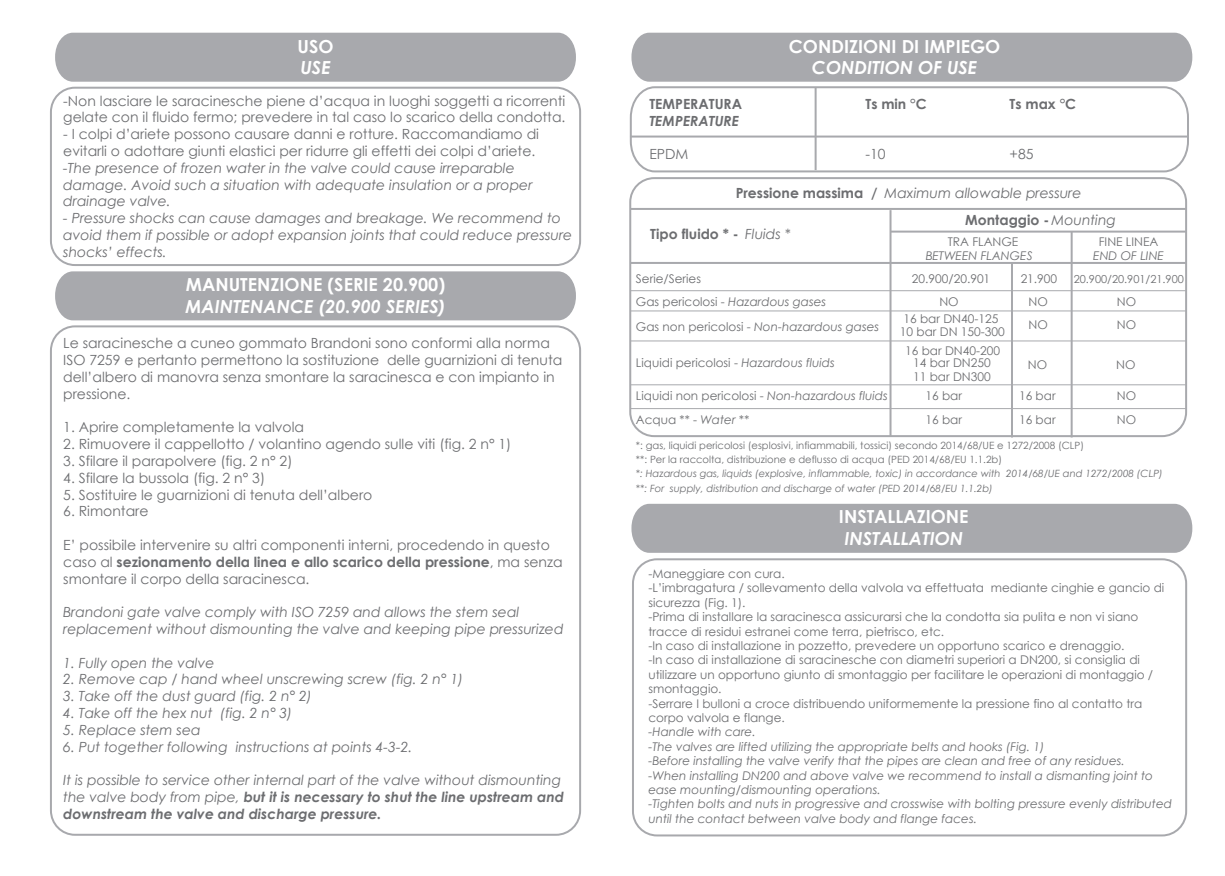
<style>
.page{position:relative;width:1225px;height:876px;background:#fff}
.page>*{position:absolute;margin:0;border:0;box-sizing:border-box;transform-origin:0 0}
.t1{font:700 18px "Century Gothic";color:#fff}
.t2{font:italic 700 18px "Century Gothic";color:#fff}
.t3{font:14px/16.8px "Century Gothic";color:#6c6d70}
.t4{font:italic 14px/16.8px "Century Gothic";color:#6c6d70}
.t5{font:700 14px "Century Gothic";color:#6c6d70}
.t6{font:italic 700 14px "Century Gothic";color:#6c6d70}
.t7{font:12px/14.4px "Century Gothic";color:#6c6d70}
.t8{font:italic 12px/14.4px "Century Gothic";color:#6c6d70}
.t9{font:11px "Century Gothic";color:#6c6d70}
.t10{font:italic 10px/14.6px "Century Gothic";color:#6c6d70}
.t11{font:10px/14.6px "Century Gothic";color:#6c6d70}
.s1{font-weight:700}
.s2{font-weight:700;font-style:normal}
.s3{font-weight:400;font-style:italic}
.s4{font-style:italic}
.s5{font-style:normal}
</style>
<div class="page">
<hr style="left:889px;top:210px;width:2px;height:227px;background:#a8a9ad">
<hr style="left:1011px;top:263px;width:2px;height:174px;background:#a8a9ad">
<hr style="left:1070px;top:232px;width:2px;height:205px;background:#a8a9ad">
<hr style="left:630px;top:208px;width:555px;height:2px;background:#a8a9ad">
<hr style="left:890px;top:231px;width:295px;height:2px;background:#a8a9ad">
<hr style="left:630px;top:262px;width:555px;height:2px;background:#a8a9ad">
<hr style="left:630px;top:310px;width:555px;height:1px;background:#a8a9ad">
<hr style="left:630px;top:290px;width:555px;height:1px;background:#a8a9ad">
<hr style="left:630px;top:340px;width:555px;height:1px;background:#a8a9ad">
<hr style="left:630px;top:384px;width:555px;height:1px;background:#a8a9ad">
<hr style="left:630px;top:408px;width:555px;height:1px;background:#a8a9ad">
<div style="left:629px;top:177px;width:558px;height:260px;border:2px solid #a8a9ad;border-radius:24px"></div>
<div style="left:631px;top:33px;width:561px;height:49px;background:#a8a9ad"></div>
<div style="left:631px;top:504px;width:561px;height:49px;background:#a8a9ad"></div>
<svg style="left:629px;top:86px;width:560px;height:87px"></svg>
<hr style="left:630px;top:136px;width:557px;height:2px;background:#a8a9ad">
<hr style="left:814px;top:87px;width:2px;height:83px;background:#a8a9ad">
<div style="left:632px;top:558px;width:555px;height:278px;border:2px solid #a8a9ad;border-radius:24px"></div>
<div style="left:55px;top:271px;width:521px;height:49px;background:#a8a9ad"></div>
<div style="left:50px;top:325px;width:531px;height:511px;border:2px solid #a8a9ad;border-radius:24px"></div>
<div style="left:55px;top:33px;width:521px;height:49px;background:#a8a9ad"></div>
<div style="left:50px;top:87px;width:531px;height:179px;border:2px solid #a8a9ad;border-radius:24px"></div>
<h1 class="t1" style="left:297px;top:35px;width:37px">USO</h1>
<h1 class="t2" style="left:300px;top:56px;width:32px">USE</h1>
<p class="t3" style="left:63px;top:92px;width:504px">-Non lasciare le saracinesche piene d’acqua in luoghi soggetti a ricorrenti gelate con il fluido fermo; prevedere in tal caso lo scarico della condotta.</p>
<p class="t3" style="left:63px;top:126px;width:477px">- I colpi d’ariete possono causare danni e rotture. Raccomandiamo di evitarli o adottare giunti elastici per ridurre gli effetti dei colpi d’ariete.</p>
<p class="t4" style="left:63px;top:159px;width:471px">-The presence of frozen water in the valve could cause irreparable damage. Avoid such a situation with adequate insulation or a proper drainage valve.</p>
<p class="t4" style="left:63px;top:210px;width:510px">- Pressure shocks can cause damages and breakage. We recommend to avoid them if possible or adopt expansion joints that could reduce pressure shocks’ effects.</p>
<h1 class="t1" style="left:186px;top:273px;width:261px">MANUTENZIONE (SERIE 20.900)</h1>
<h1 class="t2" style="left:185px;top:295px;width:262px">MAINTENANCE (20.900 SERIES)</h1>
<p class="t3" style="left:63px;top:335px;width:500px">Le saracinesche a cuneo gommato Brandoni sono conformi alla norma ISO 7259 e pertanto permettono la sostituzione delle guarnizioni di tenuta dell’albero di manovra senza smontare la saracinesca e con impianto in pressione.</p>
<p class="t3" style="left:63px;top:419px;width:242px">1. Aprire completamente la valvola</p>
<p class="t3" style="left:63px;top:435px;width:450px">2. Rimuovere il cappellotto / volantino agendo sulle viti (fig. 2 n° 1)</p>
<p class="t3" style="left:63px;top:452px;width:231px">3. Sfilare il parapolvere (fig. 2 n° 2)</p>
<p class="t3" style="left:63px;top:469px;width:203px">4. Sfilare la bussola (fig. 2 n° 3)</p>
<p class="t3" style="left:63px;top:486px;width:310px">5. Sostituire le guarnizioni di tenuta dell’albero</p>
<p class="t3" style="left:63px;top:503px;width:87px">6. Rimontare</p>
<p class="t3" style="left:63px;top:536px;width:501px">E’ possibile intervenire su altri componenti interni, procedendo in questo caso al <span class="s1">sezionamento della linea e allo scarico della pressione</span>, ma senza smontare il corpo della saracinesca.</p>
<p class="t4" style="left:63px;top:603px;width:502px">Brandoni gate valve comply with ISO 7259 and allows the stem seal replacement without dismounting the valve and keeping pipe pressurized</p>
<p class="t4" style="left:63px;top:654px;width:153px">1. Fully open the valve</p>
<p class="t4" style="left:63px;top:671px;width:401px">2. Remove cap / hand wheel unscrewing screw (fig. 2 n° 1)</p>
<p class="t4" style="left:63px;top:687px;width:250px">3. Take off the dust guard (fig. 2 n° 2)</p>
<p class="t4" style="left:63px;top:704px;width:231px">4. Take off the hex nut (fig. 2 n° 3)</p>
<p class="t4" style="left:63px;top:721px;width:139px">5. Replace stem sea</p>
<p class="t4" style="left:63px;top:738px;width:350px">6. Put together following instructions at points 4-3-2.</p>
<p class="t4" style="left:63px;top:771px;width:502px">It is possible to service other internal part of the valve without dismounting the valve body from pipe, <span class="s1">but it is necessary to shut the line upstream and downstream the valve and discharge pressure.</span></p>
<h1 class="t1" style="left:789px;top:35px;width:213px">CONDIZIONI DI IMPIEGO</h1>
<h1 class="t2" style="left:812px;top:56px;width:167px">CONDITION OF USE</h1>
<p class="t5" style="left:649px;top:95px;width:94px">TEMPERATURA</p>
<p class="t5" style="left:865px;top:95px;width:63px">Ts min °C</p>
<p class="t5" style="left:1009px;top:95px;width:68px">Ts max °C</p>
<p class="t6" style="left:649px;top:111px;width:91px">TEMPERATURE</p>
<p class="t3" style="left:649px;top:146px;width:41px">EPDM</p>
<p class="t3" style="left:865px;top:146px;width:22px">-10</p>
<p class="t3" style="left:1009px;top:146px;width:25px">+85</p>
<p class="t4" style="left:735px;top:184px;width:347px"><span class="s2">Pressione massima /</span> Maximum allowable pressure</p>
<p class="t5" style="left:650px;top:225px;width:142px">Tipo fluido * - <span class="s3">Fluids *</span></p>
<p class="t7" style="left:636px;top:271px;width:67px">Serie/Series</p>
<p class="t5" style="left:965px;top:211px;width:152px">Montaggio - <span class="s3">Mounting</span></p>
<p class="t7" style="left:947px;top:234px;width:72px">TRA FLANGE</p>
<p class="t8" style="left:925px;top:248px;width:109px">BETWEEN FLANGES</p>
<p class="t7" style="left:1098px;top:234px;width:61px">FINE LINEA</p>
<p class="t8" style="left:1093px;top:248px;width:72px">END OF LINE</p>
<p class="t7" style="left:912px;top:271px;width:80px">20.900/20.901</p>
<p class="t7" style="left:1020px;top:271px;width:38px">21.900</p>
<p class="t9" style="left:1073px;top:272px;width:112px">20.900/20.901/21.900</p>
<p class="t7" style="left:636px;top:294px;width:192px">Gas pericolosi - <span class="s4">Hazardous gases</span></p>
<p class="t7" style="left:939px;top:294px;width:21px">NO</p>
<p class="t7" style="left:1117px;top:290px;width:21px;line-height:23.6px">NO<br>NO</p>
<p class="t7" style="left:1116px;top:357px;width:21px">NO</p>
<p class="t7" style="left:1028px;top:290px;width:21px;line-height:23.6px">NO<br>NO</p>
<p class="t7" style="left:1028px;top:357px;width:21px">NO</p>
<p class="t7" style="left:900px;top:313px;width:106px;line-height:12.6px">16 bar DN40-125<br>10 bar DN 150-300</p>
<p class="t7" style="left:905px;top:343px;width:96px">16 bar DN40-200</p>
<p class="t7" style="left:925px;top:389px;width:38px">16 bar</p>
<p class="t7" style="left:1117px;top:389px;width:21px">NO</p>
<p class="t7" style="left:925px;top:412px;width:38px">16 bar</p>
<p class="t8" style="left:636px;top:320px;width:245px"><span class="s5">Gas non pericolosi -</span> Non-hazardous gases</p>
<p class="t7" style="left:636px;top:356px;width:200px">Liquidi pericolosi - <span class="s4">Hazardous fluids</span></p>
<p class="t7" style="left:636px;top:384px;width:253px;line-height:23.8px">Liquidi non pericolosi - <span class="s4">Non-hazardous fluids<br></span>Acqua ** - <span class="s4">Water **</span></p>
<p class="t11" style="left:636px;top:437px;width:450px">*: gas, liquidi pericolosi (esplosivi, infiammabili, tossici) secondo 2014/68/UE e 1272/2008 (CLP) **: Per la raccolta, distribuzione e deflusso di acqua (PED 2014/68/EU 1.1.2b)</p>
<p class="t10" style="left:636px;top:466px;width:528px">*: Hazardous gas, liquids (explosive, inflammable, toxic) in accordance with 2014/68/UE and 1272/2008 (CLP) **: For supply, distribution and discharge of water (PED 2014/68/EU 1.1.2b)</p>
<p class="t7" style="left:913px;top:356px;width:79px;line-height:13.8px">14 bar DN250<br>11 bar DN300</p>
<p class="t7" style="left:1019px;top:384px;width:38px;line-height:23.8px">16 bar<br>16 bar</p>
<p class="t7" style="left:1117px;top:412px;width:21px">NO</p>
<h1 class="t1" style="left:839px;top:505px;width:131px">INSTALLAZIONE</h1>
<h1 class="t2" style="left:844px;top:527px;width:120px">INSTALLATION</h1>
<p class="t7" style="left:648px;top:566px;width:517px">-Maneggiare con cura.<br>-L’imbragatura / sollevamento della valvola va effettuata mediante cinghie e gancio di sicurezza (Fig. 1).<br>-Prima di installare la saracinesca assicurarsi che la condotta sia pulita e non vi siano tracce di residui estranei come terra, pietrisco, etc.<br>-In caso di installazione in pozzetto, prevedere un opportuno scarico e drenaggio.<br>-In caso di installazione di saracinesche con diametri superiori a DN200, si consiglia di utilizzare un opportuno giunto di smontaggio per facilitare le operazioni di montaggio / smontaggio.<br>-Serrare I bulloni a croce distribuendo uniformemente la pressione fino al contatto tra corpo valvola e flange.</p>
<p class="t8" style="left:648px;top:725px;width:525px">-Handle with care.<br>-The valves are lifted utilizing the appropriate belts and hooks (Fig. 1)<br>-Before installing the valve verify that the pipes are clean and free of any residues.<br>-When installing DN200 and above valve we recommend to install a dismanting joint to ease mounting/dismounting operations.<br>-Tighten bolts and nuts in progressive and crosswise with bolting pressure evenly distributed until the contact between valve body and flange faces.</p>
</div>
